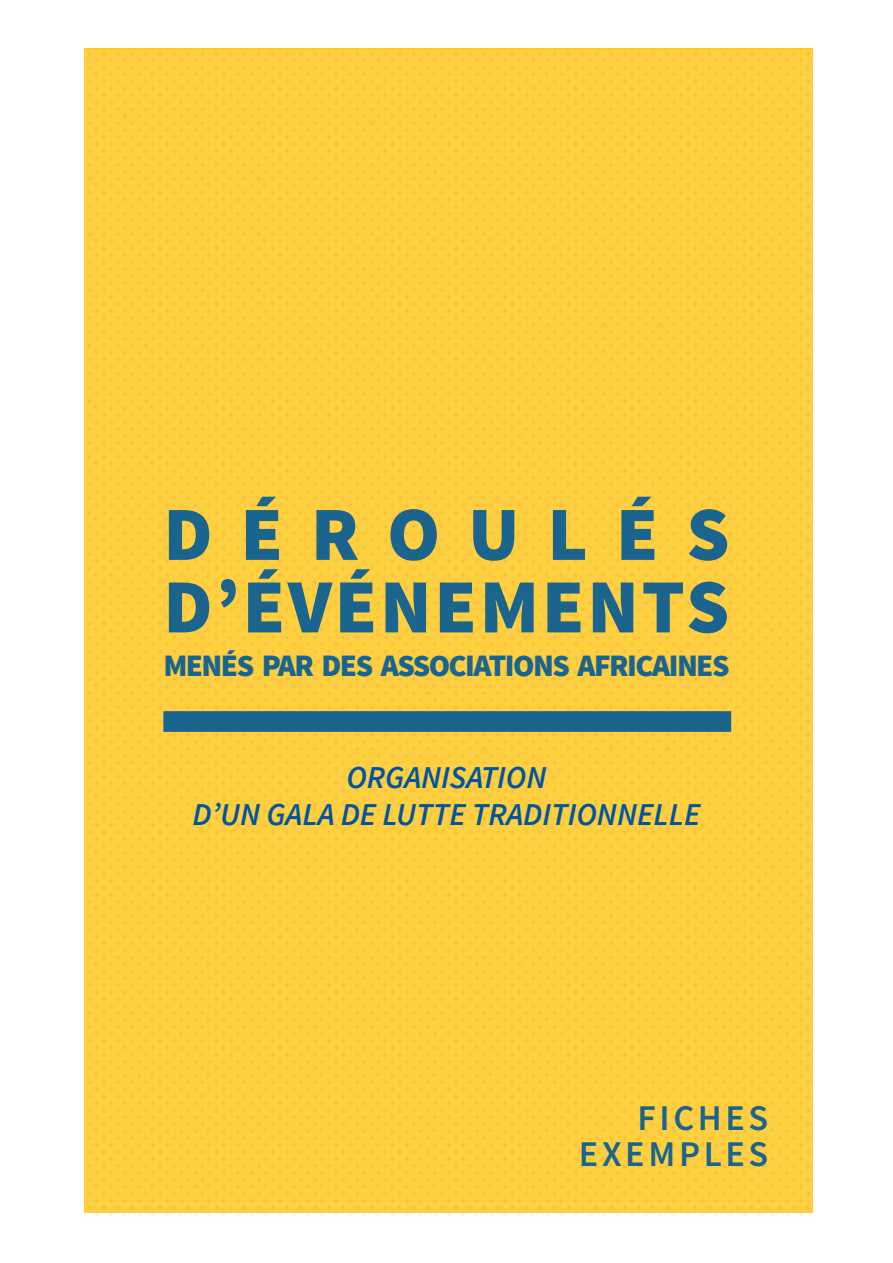
<style>
.page{position:relative;width:893px;height:1263px;background:#fff}
.page>*{position:absolute;margin:0;border:0;box-sizing:border-box;transform-origin:0 0}
.Grand_Titre_Rubriqu{font:900 76.65px/72.4px "Source Sans Pro";letter-spacing:.035em;color:#1a648e}
.Grand_Titre_Rubriqu-2{font:600 36.3px/36.3px "Source Sans Pro";letter-spacing:.1em;color:#1a648e;text-align:right}
.Focus___Adelle_Bol{font:italic 600 31.8px "Source Sans Pro";color:#0154a0}
.Grand_Titre_Rubriqu-3{font:900 31.05px "Source Sans Pro";letter-spacing:-.05em;color:#1a648e}
</style>
<div class="page">
<div style="left:84px;top:51px;width:729px;height:1165px;background:#fecf40"></div>
<div style="left:163px;top:711px;width:568px;height:21px;background:#1a648e"></div>
<p class="Grand_Titre_Rubriqu" style="left:163px;top:501px;width:568px">DÉROULÉS<br>D’ÉVÉNEMENTS</p>
<p class="Grand_Titre_Rubriqu-3" style="left:163px;top:645px;width:568px">MENÉS PAR DES ASSOCIATIONS AFRICAINES</p>
<p class="Focus___Adelle_Bol" style="left:346px;top:758px;width:202px">ORGANISATION</p>
<p class="Focus___Adelle_Bol" style="left:193px;top:794px;width:509px">D’UN GALA DE LUTTE TRADITIONNELLE</p>
<p class="Grand_Titre_Rubriqu-2" style="left:579px;top:1099px;width:191px">FICHES<br>EXEMPLES</p>
</div>
